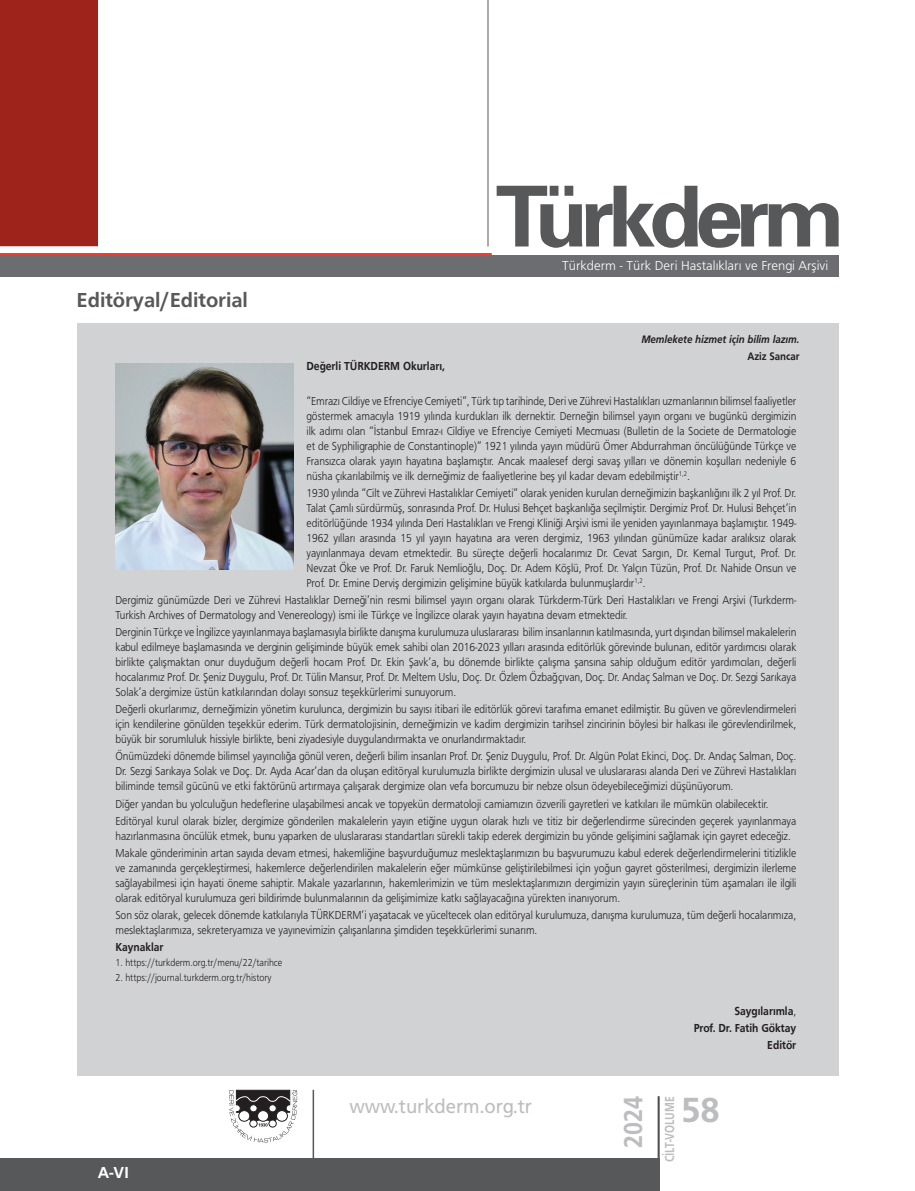
<style>
.page{position:relative;width:915px;height:1191px;background:#fff}
.page>*{position:absolute;margin:0;border:0;box-sizing:border-box;transform-origin:0 0}
.t1{font:36px "Frugal Bold Tr";color:#bcbdc0}
.t2{font:27px "Frugal Bold Tr";color:#bcbdc0;scale:.9 1}
.İCİNDEKİLER{font:21px "Frugal Bold Tr";letter-spacing:-.005em;color:#57585a}
.t3{font:19.5px "Frutiger Normal Tr";letter-spacing:-.005em;color:#bcbdc0;scale:.95 1}
.t4{font:16.5px "Frugal Bold Tr";color:#fff}
.t5{font:13.5px "Frugal Normal Tr";color:#fff}
.t6{font:13.5px "Frugal Bold Tr";letter-spacing:-.005em;color:#bcbdc0;scale:.8 1}
.t7{font:12px/15px "Frugal Normal Tr";letter-spacing:-.005em;color:#231f20;text-align:justify;scale:.89 1}
.t8{font:12px "Frugal Bold Tr";letter-spacing:-.005em;color:#231f20;scale:.9 1}
.t9{font:12px "Frugal Bold Tr";letter-spacing:-.005em;color:#231f20;scale:.89 1}
.t10{font:11.25px "Frugal Bold Italic Tr";letter-spacing:-.005em;color:#231f20;scale:.9 1}
.t11{font:11.25px "Frugal Bold Tr";letter-spacing:-.005em;color:#231f20;scale:.9 1}
.t12{font:10.5px "Frugal Normal Tr";letter-spacing:-.005em;color:#231f20;scale:.89 1}
.s1{font-family:"Frugal Normal Tr"}
</style>
<div class="page">
<div style="left:0;top:1157px;width:659px;height:34px;background:#57585a"></div>
<hr style="left:657px;top:1096px;width:2px;height:61px;background:#231f20">
<hr style="left:658px;top:1096px;width:1px;height:61px;background:#57585a">
<hr style="left:312px;top:1089px;width:2px;height:69px;background:#57585a">
<svg style="left:229px;top:1089px;width:68px;height:53px"></svg>
<svg style="left:0;top:0;width:838px;height:255px"></svg>
<div style="left:0;top:255px;width:838px;height:21px;background:#6c6d70"></div>
<hr style="left:487px;top:0;width:1px;height:246px;background:#57585a">
<div style="left:77px;top:323px;width:761px;height:753px;background:#d1d2d4"></div>
<img style="left:115px;top:364px;width:178px;height:205px">
<p class="İCİNDEKİLER" style="left:77px;top:288px;width:173px">Editöryal/Editorial</p>
<p class="t5" style="left:562px;top:258px;width:267px">Türkderm - Türk Deri Hastalıkları ve Frengi Arşivi</p>
<p class="t10" style="left:641px;top:332px;width:177px">Memlekete hizmet için bilim lazım.</p>
<p class="t11" style="left:747px;top:349px;width:59px">Aziz Sancar</p>
<p class="t8" style="left:306px;top:359px;width:155px">Değerli TÜRKDERM Okurları,</p>
<p class="t7" style="left:306px;top:393px;width:551px">“Emrazı Cildiye ve Efrenciye Cemiyeti”, Türk tıp tarihinde, Deri ve Zührevi Hastalıkları uzmanlarının bilimsel faaliyetler göstermek amacıyla 1919 yılında kurdukları ilk dernektir. Derneğin bilimsel yayın organı ve bugünkü dergimizin ilk adımı olan “İstanbul Emraz-ı Cildiye ve Efrenciye Cemiyeti Mecmuası (Bulletin de la Societe de Dermatologie et de Syphiligraphie de Constantinople)” 1921 yılında yayın müdürü Ömer Abdurrahman öncülüğünde Türkçe ve Fransızca olarak yayın hayatına başlamıştır. Ancak maalesef dergi savaş yılları ve dönemin koşulları nedeniyle 6 nüsha çıkarılabilmiş ve ilk derneğimiz de faaliyetlerine beş yıl kadar devam edebilmiştir<sup>1,2</sup>.</p>
<p class="t7" style="left:306px;top:485px;width:551px">1930 yılında “Cilt ve Zührevi Hastalıklar Cemiyeti” olarak yeniden kurulan derneğimizin başkanlığını ilk 2 yıl Prof. Dr.<br>Talat Çamlı sürdürmüş, sonrasında Prof. Dr. Hulusi Behçet başkanlığa seçilmiştir. Dergimiz Prof. Dr. Hulusi Behçet’in editörlüğünde 1934 yılında Deri Hastalıkları ve Frengi Kliniği Arşivi ismi ile yeniden yayınlanmaya başlamıştır. 1949- 1962 yılları arasında 15 yıl yayın hayatına ara veren dergimiz, 1963 yılından günümüze kadar aralıksız olarak yayınlanmaya devam etmektedir. Bu süreçte değerli hocalarımız Dr. Cevat Sargın, Dr. Kemal Turgut, Prof. Dr.<br>Nevzat Öke ve Prof. Dr. Faruk Nemlioğlu, Doç. Dr. Adem Köşlü, Prof. Dr. Yalçın Tüzün, Prof. Dr. Nahide Onsun ve Prof. Dr. Emine Derviş dergimizin gelişimine büyük katkılarda bulunmuşlardır<sup>1,2</sup>.</p>
<p class="t7" style="left:115px;top:592px;width:766px">Dergimiz günümüzde Deri ve Zührevi Hastalıklar Derneği’nin resmi bilimsel yayın organı olarak Türkderm-Türk Deri Hastalıkları ve Frengi Arşivi (Turkderm-<br>Turkish Archives of Dermatology and Venereology) ismi ile Türkçe ve İngilizce olarak yayın hayatına devam etmektedir.</p>
<p class="t7" style="left:115px;top:624px;width:766px">Derginin Türkçe ve İngilizce yayınlanmaya başlamasıyla birlikte danışma kurulumuza uluslararası bilim insanlarının katılmasında, yurt dışından bilimsel makalelerin kabul edilmeye başlamasında ve derginin gelişiminde büyük emek sahibi olan 2016-2023 yılları arasında editörlük görevinde bulunan, editör yardımcısı olarak birlikte çalışmaktan onur duyduğum değerli hocam Prof. Dr. Ekin Şavk’a, bu dönemde birlikte çalışma şansına sahip olduğum editör yardımcıları, değerli hocalarımız Prof. Dr. Şeniz Duygulu, Prof. Dr. Tülin Mansur, Prof. Dr. Meltem Uslu, Doç. Dr. Özlem Özbağçıvan, Doç. Dr. Andaç Salman ve Doç. Dr. Sezgi Sarıkaya Solak’a dergimize üstün katkılarından dolayı sonsuz teşekkürlerimi sunuyorum.</p>
<p class="t7" style="left:115px;top:701px;width:766px">Değerli okurlarımız, derneğimizin yönetim kurulunca, dergimizin bu sayısı itibari ile editörlük görevi tarafıma emanet edilmiştir. Bu güven ve görevlendirmeleri için kendilerine gönülden teşekkür ederim. Türk dermatolojisinin, derneğimizin ve kadim dergimizin tarihsel zincirinin böylesi bir halkası ile görevlendirilmek, büyük bir sorumluluk hissiyle birlikte, beni ziyadesiyle duygulandırmakta ve onurlandırmaktadır.</p>
<p class="t7" style="left:115px;top:749px;width:766px">Önümüzdeki dönemde bilimsel yayıncılığa gönül veren, değerli bilim insanları Prof. Dr. Şeniz Duygulu, Prof. Dr. Algün Polat Ekinci, Doç. Dr. Andaç Salman, Doç.<br>Dr. Sezgi Sarıkaya Solak ve Doç. Dr. Ayda Acar’dan da oluşan editöryal kurulumuzla birlikte dergimizin ulusal ve uluslararası alanda Deri ve Zührevi Hastalıkları biliminde temsil gücünü ve etki faktörünü artırmaya çalışarak dergimize olan vefa borcumuzu bir nebze olsun ödeyebileceğimizi düşünüyorum.</p>
<p class="t7" style="left:115px;top:796px;width:735px">Diğer yandan bu yolculuğun hedeflerine ulaşabilmesi ancak ve topyekün dermatoloji camiamızın özverili gayretleri ve katkıları ile mümkün olabilecektir.</p>
<p class="t7" style="left:115px;top:813px;width:766px">Editöryal kurul olarak bizler, dergimize gönderilen makalelerin yayın etiğine uygun olarak hızlı ve titiz bir değerlendirme sürecinden geçerek yayınlanmaya hazırlanmasına öncülük etmek, bunu yaparken de uluslararası standartları sürekli takip ederek dergimizin bu yönde gelişimini sağlamak için gayret edeceğiz.</p>
<p class="t7" style="left:115px;top:845px;width:766px">Makale gönderiminin artan sayıda devam etmesi, hakemliğine başvurduğumuz meslektaşlarımızın bu başvurumuzu kabul ederek değerlendirmelerini titizlikle ve zamanında gerçekleştirmesi, hakemlerce değerlendirilen makalelerin eğer mümkünse geliştirilebilmesi için yoğun gayret gösterilmesi, dergimizin ilerleme sağlayabilmesi için hayati öneme sahiptir. Makale yazarlarının, hakemlerimizin ve tüm meslektaşlarımızın dergimizin yayın süreçlerinin tüm aşamaları ile ilgili olarak editöryal kurulumuza geri bildirimde bulunmalarının da gelişimimize katkı sağlayacağına yürekten inanıyorum.</p>
<p class="t7" style="left:115px;top:907px;width:766px">Son söz olarak, gelecek dönemde katkılarıyla TÜRKDERM’i yaşatacak ve yüceltecek olan editöryal kurulumuza, danışma kurulumuza, tüm değerli hocalarımıza, meslektaşlarımıza, sekreteryamıza ve yayınevimizin çalışanlarına şimdiden teşekkürlerimi sunarım.</p>
<p class="t9" style="left:115px;top:940px;width:55px">Kaynaklar</p>
<p class="t12" style="left:115px;top:956px;width:189px">1. https://turkderm.org.tr/menu/22/tarihce</p>
<p class="t12" style="left:115px;top:971px;width:177px">2. https://journal.turkderm.org.tr/history</p>
<p class="t8" style="left:734px;top:1004px;width:70px">Saygılarımla<span class="s1">,</span></p>
<p class="t8" style="left:693px;top:1021px;width:115px">Prof. Dr. Fatih Göktay</p>
<p class="t8" style="left:767px;top:1038px;width:34px">Editör</p>
<h3 class="t4" style="left:98px;top:1162px;width:33px">A-VI</h3>
<h3 class="t3" style="left:349px;top:1095px;width:194px">www.turkderm.org.tr</h3>
<h2 class="t2" style="left:617px;top:1148px;width:59px;rotate:-90deg">2024</h2>
<p class="t6" style="left:661px;top:1162px;width:84px;rotate:-90deg">CİLT-VOLUME</p>
<h1 class="t1" style="left:681px;top:1089px;width:40px">58</h1>
</div>
